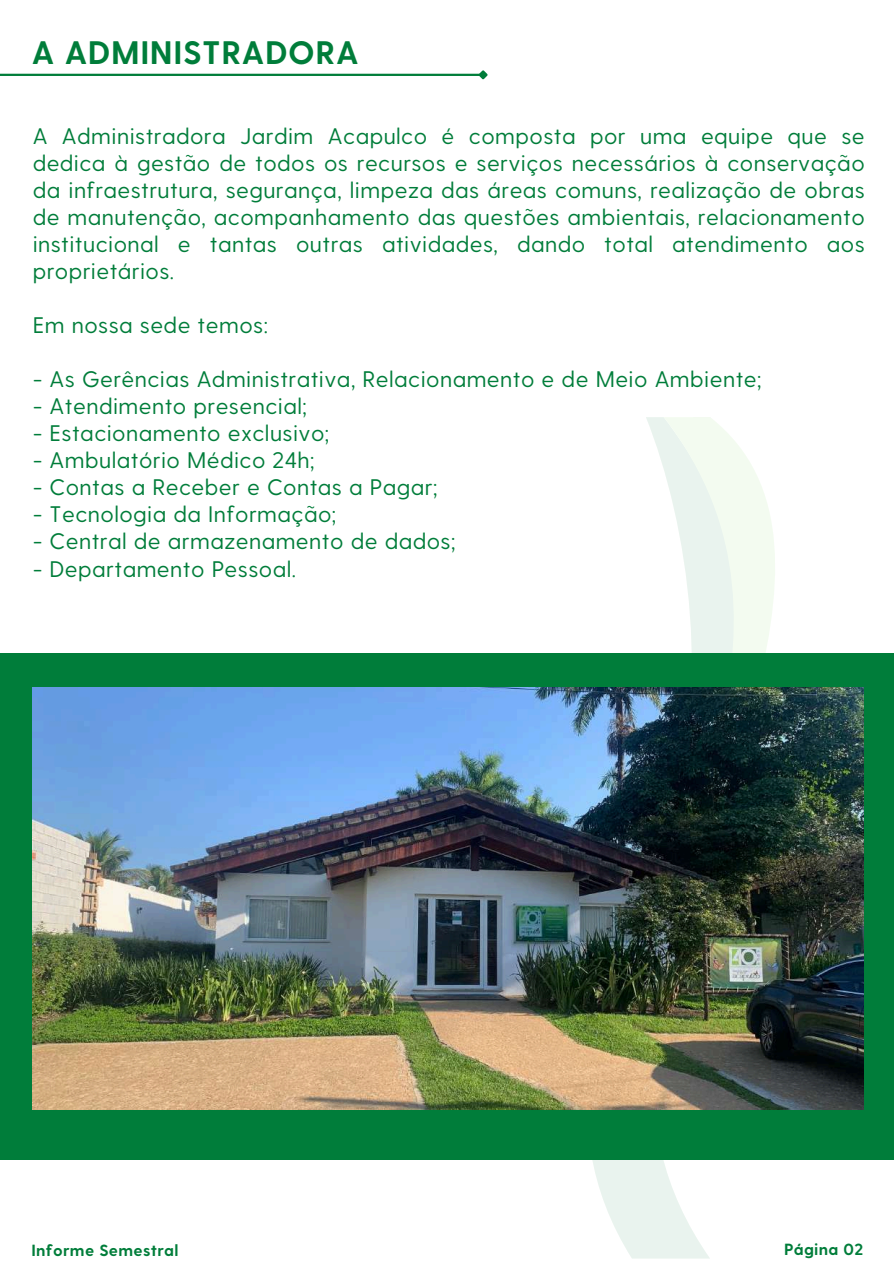
<style>
.page{position:relative;width:894px;height:1264px;background:#fff}
.page>*{position:absolute;margin:0;border:0;box-sizing:border-box;transform-origin:0 0}
.t1{font:700 32.55px "Greycliff CF";letter-spacing:.02em;color:#007d3a}
.t2{font:22.5px/27px "Greycliff CF";letter-spacing:.02em;color:#007d3a;text-align:justify}
.t3{font:700 16.2px "Greycliff CF";letter-spacing:.02em;color:#007d3a}
</style>
<div class="page">
<hr style="left:0;top:74px;width:480px;height:2px;background:#007d3a">
<svg style="left:476px;top:70px;width:12px;height:10px"></svg>
<svg style="left:586px;top:653px;width:189px;height:605px"></svg>
<svg style="left:634px;top:417px;width:141px;height:237px"></svg>
<div style="left:0;top:654px;width:893px;height:505px;background:#007d3a"></div>
<img style="left:33px;top:687px;width:830px;height:422px">
<h1 class="t1" style="left:32px;top:31px;width:328px">A ADMINISTRADORA</h1>
<p class="t2" style="left:33px;top:122px;width:833px">A Administradora Jardim Acapulco é composta por uma equipe que se dedica à gestão de todos os recursos e serviços necessários à conservação da infraestrutura, segurança, limpeza das áreas comuns, realização de obras de manutenção, acompanhamento das questões ambientais, relacionamento institucional e tantas outras atividades, dando total atendimento aos proprietários.</p>
<p class="t2" style="left:33px;top:311px;width:237px">Em nossa sede temos:</p>
<p class="t2" style="left:33px;top:365px;width:730px">- As Gerências Administrativa, Relacionamento e de Meio Ambiente;</p>
<p class="t2" style="left:33px;top:392px;width:275px">- Atendimento presencial;</p>
<p class="t2" style="left:33px;top:419px;width:298px">- Estacionamento exclusivo;</p>
<p class="t2" style="left:33px;top:446px;width:283px">- Ambulatório Médico 24h;</p>
<p class="t2" style="left:33px;top:473px;width:406px">- Contas a Receber e Contas a Pagar;</p>
<p class="t2" style="left:33px;top:500px;width:305px">- Tecnologia da Informação;</p>
<p class="t2" style="left:33px;top:527px;width:424px">- Central de armazenamento de dados;</p>
<p class="t2" style="left:33px;top:554px;width:265px">- Departamento Pessoal.</p>
<p class="t3" style="left:31px;top:1239px;width:149px">Informe Semestral</p>
<p class="t3" style="left:783px;top:1238px;width:81px">Página 02</p>
</div>
